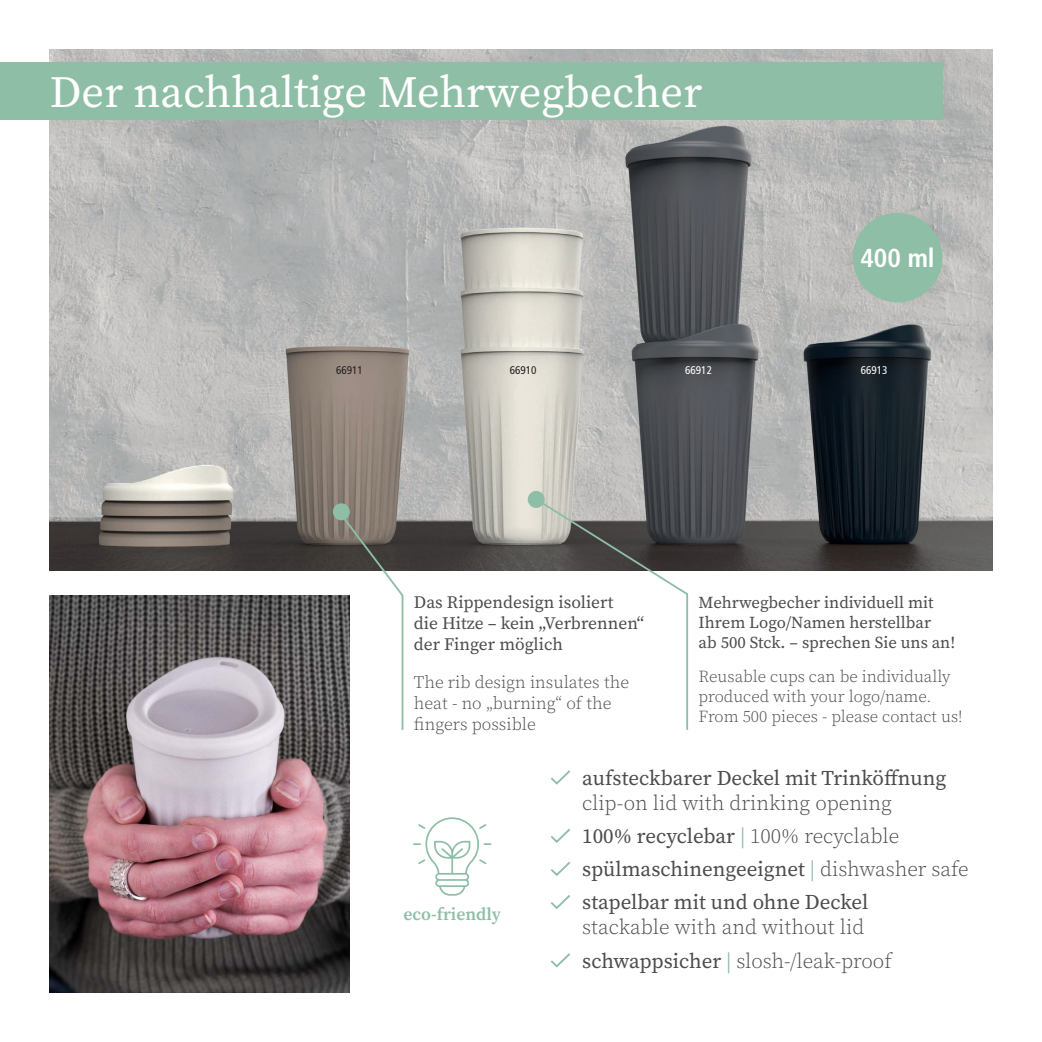
<style>
.page{position:relative;width:1042px;height:1042px;background:#fff}
.page>*{position:absolute;margin:0;border:0;box-sizing:border-box;transform-origin:0 0}
.t1{font:44.62px "Source Serif Pro";color:#fff}
.t2{font:700 condensed 26.07px "Frutiger LT Std";color:#fff}
.t3{font:21px/33.1px "Source Serif Pro";color:#4b4c4d}
.t4{font:300 21px/33.1px "Source Serif Pro";color:#4b4c4d}
.t5{font:600 17.68px "Source Serif Pro";color:#8fbea6}
.t6{font:17.5px/21px "Source Serif Pro";color:#4b4c4d}
.t7{font:300 17.5px/21px "Source Serif Pro";color:#4b4c4d}
.t8{font:300 16.8px/20.1px "Source Serif Pro";color:#4b4c4d}
.t9{font:16.8px/20.1px "Source Serif Pro";color:#4b4c4d}
.t10{font:condensed 11.2px "Frutiger LT Std";color:#231f20}
.t11{font:condensed 11.2px "Frutiger LT Std";color:#fff}
.s1{font-weight:300}
.s2{color:#8fbea6}
.s3{font-weight:400}
.s4{font-weight:400;color:#8fbea6}
</style>
<div class="page">
<img style="left:50px;top:50px;width:942px;height:520px">
<svg style="left:550px;top:770px;width:21px;height:15px"></svg>
<svg style="left:551px;top:829px;width:19px;height:14px"></svg>
<svg style="left:550px;top:862px;width:20px;height:14px"></svg>
<svg style="left:550px;top:895px;width:20px;height:14px"></svg>
<svg style="left:550px;top:953px;width:21px;height:15px"></svg>
<svg style="left:413px;top:817px;width:78px;height:78px"></svg>
<div style="left:333px;top:503px;width:17px;height:17px;background:#8fbea6;border-radius:50%"></div>
<div style="left:528px;top:491px;width:17px;height:17px;background:#8fbea6;border-radius:50%"></div>
<svg style="left:539px;top:500px;width:150px;height:230px"></svg>
<svg style="left:342px;top:516px;width:62px;height:215px"></svg>
<img style="left:50px;top:595px;width:299px;height:397px">
<div style="left:853px;top:213px;width:89px;height:89px;background:#8fbea6;border-radius:50%"></div>
<div style="left:0;top:62px;width:943px;height:57px;background:#8fbea6"></div>
<h1 class="t1" style="left:50px;top:62px;width:654px">Der nachhaltige Mehrwegbecher</h1>
<p class="t2" style="left:860px;top:243px;width:76px">400 ml</p>
<p class="t10" style="left:336px;top:363px;width:28px">66911</p>
<p class="t10" style="left:510px;top:363px;width:28px">66910</p>
<p class="t11" style="left:685px;top:363px;width:28px">66912</p>
<p class="t11" style="left:861px;top:363px;width:28px">66913</p>
<p class="t6" style="left:414px;top:592px;width:231px">Das Rippendesign isoliert<br>die Hitze – kein „Verbrennen“ der Finger möglich</p>
<p class="t9" style="left:698px;top:592px;width:258px">Mehrwegbecher individuell mit<br>Ihrem Logo/Namen herstellbar<br>ab 500 Stck. – sprechen Sie uns an!</p>
<p class="t7" style="left:414px;top:672px;width:217px">The rib design insulates the heat - no „burning“ of the fingers possible</p>
<p class="t8" style="left:698px;top:666px;width:265px">Reusable cups can be individually produced with your logo/name.<br>From 500 pieces - please contact us!</p>
<p class="t3" style="left:582px;top:761px;width:366px">aufsteckbarer Deckel mit Trinköffnung</p>
<p class="t3" style="left:582px;top:786px;width:388px"><span class="s1">clip-on lid with drinking opening<br></span>100% recyclebar <span class="s2">|</span> <span class="s1">100% recyclable </span>spülmaschinengeeignet <span class="s2">|</span> <span class="s1">dishwasher safe </span>stapelbar mit und ohne Deckel</p>
<p class="t4" style="left:582px;top:911px;width:311px">stackable with and without lid <span class="s3">schwappsicher</span> <span class="s4">|</span> slosh-/leak-proof</p>
<p class="t5" style="left:403px;top:901px;width:99px">eco-friendly</p>
</div>
